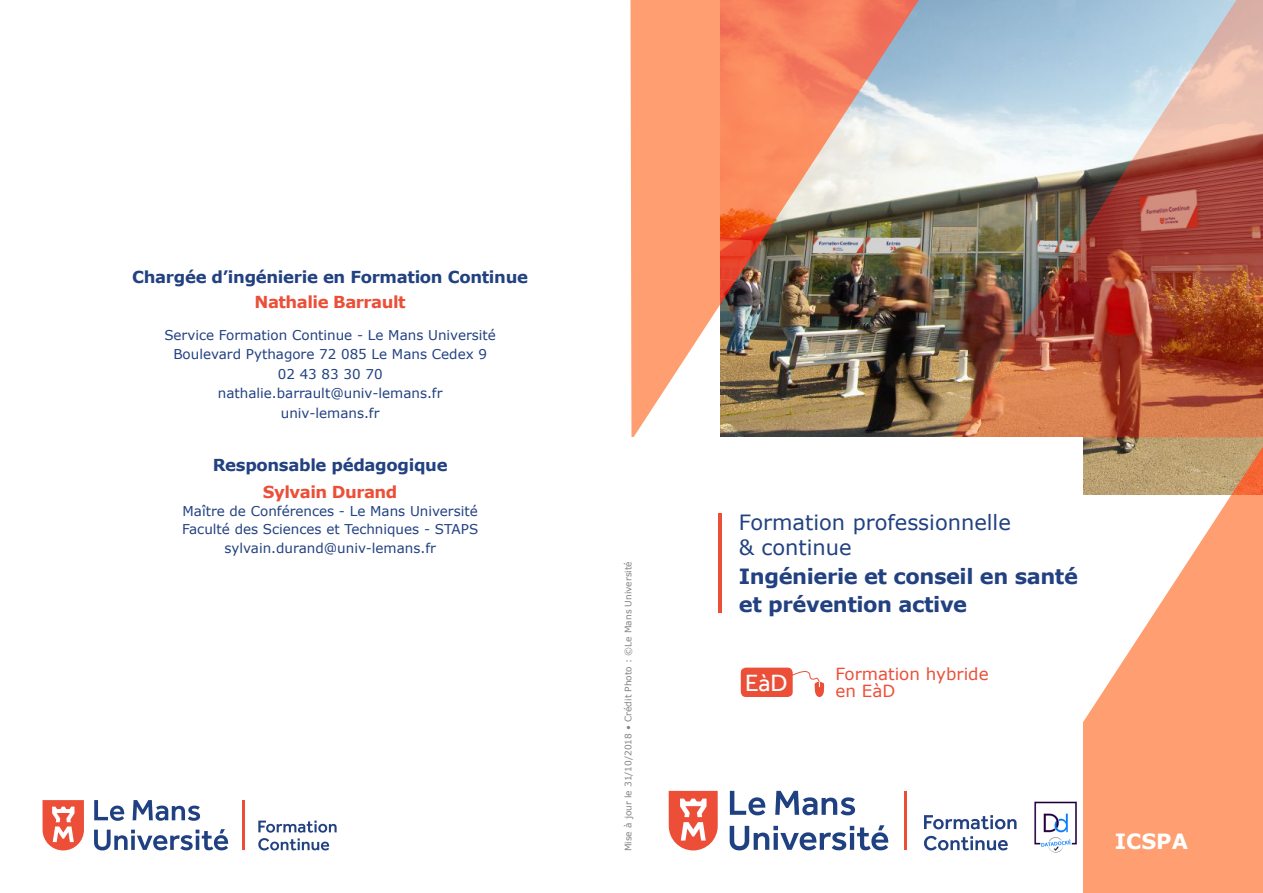
<style>
.page{position:relative;width:1263px;height:893px;background:#fff}
.page>*{position:absolute;margin:0;border:0;box-sizing:border-box;transform-origin:0 0}
.t1{font:24.15px "Effra";color:#fff}
.t2{font:700 21px "Verdana";letter-spacing:-.02em;color:#224181}
.t3{font:21px "Verdana";color:#224181}
.t4{font:700 21px "Verdana";color:#fff}
.t5{font:16.65px "Verdana";color:#ec4f38}
.t6{font:700 16.5px "Verdana";letter-spacing:-.02em;color:#224181}
.t7{font:700 16.5px "Verdana";letter-spacing:-.03em;color:#ec4f38}
.t8{font:13.5px "Verdana";color:#224181}
.t9{font:9px "Verdana";color:#808285}
</style>
<div class="page">
<hr style="left:242px;top:800px;width:2px;height:50px;background:#ec4e38">
<svg style="left:94px;top:800px;width:30px;height:21px"></svg>
<svg style="left:133px;top:800px;width:67px;height:21px"></svg>
<svg style="left:94px;top:829px;width:134px;height:21px"></svg>
<svg style="left:43px;top:800px;width:41px;height:50px"></svg>
<svg style="left:258px;top:821px;width:79px;height:29px"></svg>
<img style="left:955px;top:0;width:308px;height:437px">
<img style="left:630px;top:0;width:325px;height:437px">
<svg style="left:961px;top:388px;width:302px;height:505px;fill:#ff9e70"></svg>
<div style="left:618px;top:437px;width:465px;height:456px;background:#fff"></div>
<hr style="left:904px;top:791px;width:3px;height:59px;background:#ec4e38">
<svg style="left:730px;top:791px;width:35px;height:24px"></svg>
<svg style="left:775px;top:791px;width:80px;height:24px"></svg>
<svg style="left:730px;top:825px;width:158px;height:25px"></svg>
<svg style="left:669px;top:791px;width:49px;height:59px"></svg>
<svg style="left:924px;top:815px;width:92px;height:14px"></svg>
<svg style="left:924px;top:836px;width:84px;height:15px"></svg>
<hr style="left:719px;top:513px;width:3px;height:99px;background:#ec4f38">
<div style="left:741px;top:668px;width:52px;height:29px;background:#ec4f38;border-radius:5px"></div>
<svg style="left:789px;top:670px;width:36px;height:27px"></svg>
<img style="left:1034px;top:801px;width:43px;height:52px">
<p class="t6" style="left:132px;top:265px;width:397px">Chargée d’ingénierie en Formation Continue</p>
<p class="t7" style="left:255px;top:290px;width:153px">Nathalie Barrault</p>
<p class="t8" style="left:164px;top:325px;width:333px">Service Formation Continue - Le Mans Université</p>
<p class="t8" style="left:173px;top:345px;width:315px">Boulevard Pythagore 72 085 Le Mans Cedex 9</p>
<p class="t8" style="left:278px;top:364px;width:106px">02 43 83 30 70</p>
<p class="t8" style="left:218px;top:384px;width:226px">nathalie.barrault@univ-lemans.fr</p>
<p class="t8" style="left:281px;top:403px;width:100px">univ-lemans.fr</p>
<p class="t6" style="left:213px;top:454px;width:236px">Responsable pédagogique</p>
<p class="t7" style="left:263px;top:480px;width:136px">Sylvain Durand</p>
<p class="t8" style="left:182px;top:502px;width:297px">Maître de Conférences - Le Mans Université</p>
<p class="t8" style="left:182px;top:520px;width:298px">Faculté des Sciences et Techniques - STAPS</p>
<p class="t8" style="left:224px;top:539px;width:213px">sylvain.durand@univ-lemans.fr</p>
<p class="t9" style="left:622px;top:851px;width:291px;rotate:-90deg">Mise à jour le 31/10/2018 • Crédit Photo : ©Le Mans Université</p>
<p class="t3" style="left:739px;top:508px;width:273px">Formation professionnelle</p>
<p class="t3" style="left:739px;top:533px;width:114px">&amp; continue</p>
<p class="t2" style="left:739px;top:561px;width:341px">Ingénierie et conseil en santé</p>
<p class="t2" style="left:739px;top:590px;width:230px">et prévention active</p>
<p class="t5" style="left:835px;top:663px;width:155px">Formation hybride</p>
<p class="t1" style="left:745px;top:668px;width:44px">EàD</p>
<p class="t5" style="left:835px;top:680px;width:61px">en EàD</p>
<p class="t4" style="left:1115px;top:827px;width:75px">ICSPA</p>
</div>
